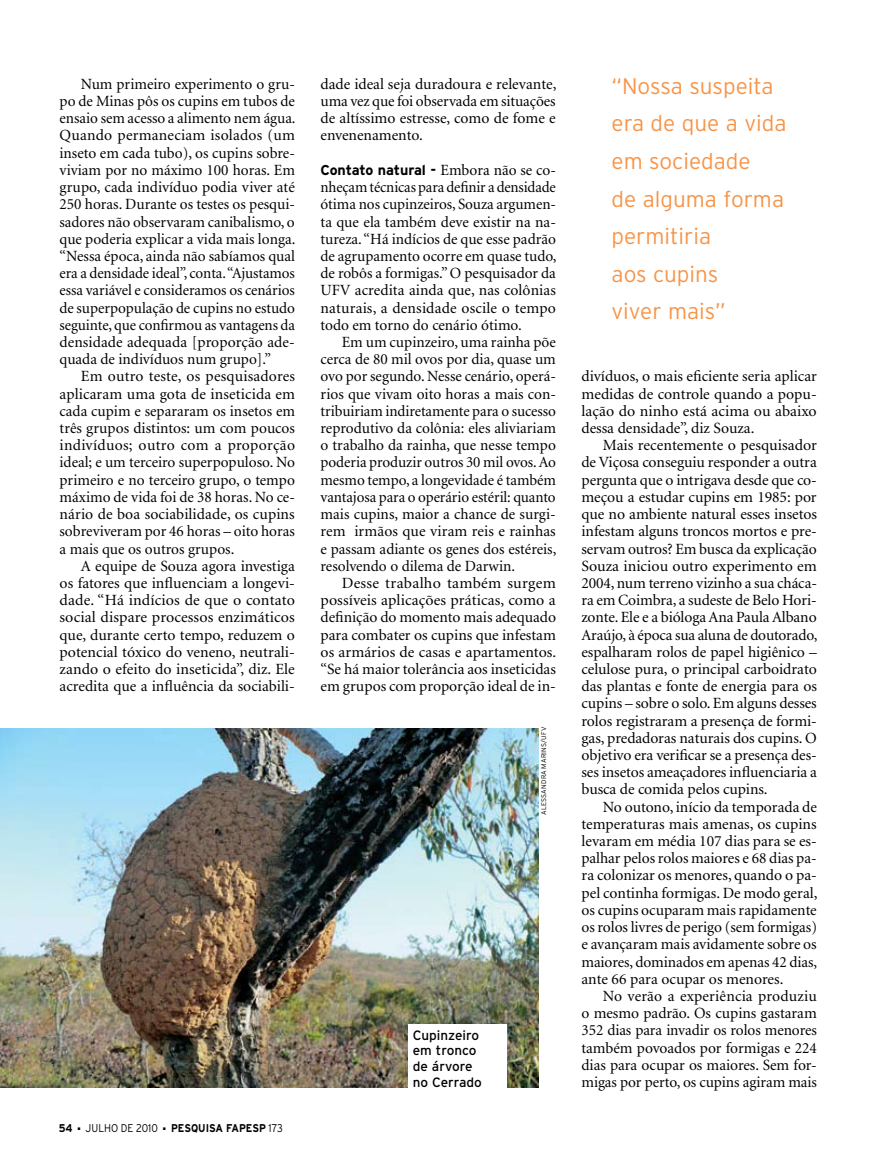
<style>
.page{position:relative;width:885px;height:1170px;background:#fff}
.page>*{position:absolute;margin:0;border:0;box-sizing:border-box;transform-origin:0 0}
.t1{font:300 22.5px/37.5px "Interstate";color:#f79448}
.t2{font:15.6px/17.2px "Minion";color:#000;text-align:justify}
.t3{font:15.6px/17.2px "Minion";color:#000;text-align:justify;scale:.96 1}
.t4{font:700 14.25px "Interstate";letter-spacing:-.01em;color:#000}
.t5{font:13.5px/15.8px "Interstate";color:#000}
.t6{font:700 11.25px "Interstate";color:#000;scale:.9 1}
.t7{font:300 11.25px "Interstate";color:#000;scale:.9 1}
.t8{font:300 6.75px "Interstate";letter-spacing:.025em;color:#000}
.s1{font-weight:300}
.s2{font-family:"Minion";font-weight:400;font-size:15.6px}
</style>
<div class="page">
<img style="left:0;top:728px;width:538px;height:358px">
<div style="left:408px;top:1024px;width:99px;height:75px;background:#fff"></div>
<p class="t2" style="left:60px;top:76px;width:237px;text-indent:21px">Num primeiro experimento o gru&shy;po de Minas pôs os cupins em tubos de ensaio sem acesso a alimento nem água.<br>Quando permaneciam isolados (um inseto em cada tubo), os cupins sobre&shy;viviam por no máximo 100 horas. Em grupo, cada indivíduo podia viver até 250 horas. Durante os testes os pesqui&shy;sadores não observaram canibalismo, o que poderia explicar a vida mais longa. “Nessa época, ainda não sabíamos qual era a densidade ideal”, conta. “Ajustamos essa variável e consideramos os cenários de superpopulação de cupins no estudo seguinte, que confirmou as vantagens da densidade adequada [proporção ade&shy;quada de indivíduos num grupo].”</p>
<p class="t2" style="left:60px;top:368px;width:237px;text-indent:21px">Em outro teste, os pesquisadores aplicaram uma gota de inseticida em cada cupim e separaram os insetos em três grupos distintos: um com poucos indivíduos; outro com a proporção ideal; e um terceiro superpopuloso. No primeiro e no terceiro grupo, o tempo máximo de vida foi de 38 horas. No ce&shy;nário de boa sociabilidade, os cupins sobreviveram por 46 horas – oito horas a mais que os outros grupos.</p>
<p class="t2" style="left:60px;top:557px;width:237px;text-indent:21px">A equipe de Souza agora investiga os fatores que influenciam a longevi&shy;dade. “Há indícios de que o contato social dispare processos enzimáticos que, durante certo tempo, reduzem o potencial tóxico do veneno, neutrali&shy;zando o efeito do inseticida”, diz. Ele acredita que a influência da sociabili-</p>
<p class="t6" style="left:59px;top:1121px;width:17px">54</p>
<p class="t7" style="left:78px;top:1121px;width:90px">■ julho DE 2010</p>
<p class="t6" style="left:163px;top:1121px;width:134px">■ PESQUISA FAPESP <span class="s1">173</span></p>
<p class="t2" style="left:320px;top:76px;width:237px">dade ideal seja duradoura e relevante, uma vez que foi observada em situações de altíssimo estresse, como de fome e envenenamento.</p>
<p class="t4" style="left:320px;top:162px;width:237px">Contato natural - <span class="s2">Embora não se co-</span></p>
<p class="t3" style="left:320px;top:179px;width:247px">nheçam técnicas para definir a densidade ótima nos cupinzeiros, Souza argumen&shy;ta que ela também deve existir na na&shy;tureza. “Há indícios de que esse padrão de agrupamento ocorre em quase tudo, de robôs a formigas.” O pesquisador da UFV acredita ainda que, nas colônias naturais, a densidade oscile o tempo todo em torno do cenário ótimo.</p>
<p class="t2" style="left:320px;top:334px;width:237px;text-indent:21px">Em um cupinzeiro, uma rainha põe cerca de 80 mil ovos por dia, quase um ovo por segundo. Nesse cenário, operá&shy;rios que vivam oito horas a mais con&shy;tribuiriam indiretamente para o sucesso reprodutivo da colônia: eles aliviariam o trabalho da rainha, que nesse tempo poderia produzir outros 30 mil ovos. Ao mesmo tempo, a longevidade é também vantajosa para o operário estéril: quanto mais cupins, maior a chance de surgi&shy;rem irmãos que viram reis e rainhas e passam adiante os genes dos estéreis, resolvendo o dilema de Darwin.</p>
<p class="t2" style="left:320px;top:575px;width:237px;text-indent:21px">Desse trabalho também surgem possíveis aplicações práticas, como a definição do momento mais adequado para combater os cupins que infestam os armários de casas e apartamentos. “Se há maior tolerância aos inseticidas em grupos com proporção ideal de in-</p>
<p class="t8" style="left:540px;top:814px;width:89px;rotate:-90deg">alessandra marins/ufv</p>
<p class="t5" style="left:413px;top:1026px;width:71px">Cupinzeiro em tronco de árvore no Cerrado</p>
<h1 class="t1" style="left:611px;top:67px;width:176px">“Nossa suspeita era de que a vida em sociedade<br>de alguma forma permitiria<br>aos cupins<br>viver mais”</h1>
<p class="t2" style="left:581px;top:368px;width:237px">divíduos, o mais eficiente seria aplicar medidas de controle quando a popu&shy;lação do ninho está acima ou abaixo dessa densidade”, diz Souza.</p>
<p class="t2" style="left:581px;top:437px;width:237px;text-indent:21px">Mais recentemente o pesquisador de Viçosa conseguiu responder a outra pergunta que o intrigava desde que co&shy;meçou a estudar cupins em 1985: por que no ambiente natural esses insetos infestam alguns troncos mortos e pre&shy;servam outros? Em busca da explicação Souza iniciou outro experimento em 2004, num terreno vizinho a sua cháca&shy;ra em Coimbra, a sudeste de Belo Hori&shy;zonte. Ele e a bióloga Ana Paula Albano Araújo, à época sua aluna de doutorado, espalharam rolos de papel higiênico – celulose pura, o principal carboidrato das plantas e fonte de energia para os cupins – sobre o solo. Em alguns desses rolos registraram a presença de formi&shy;gas, predadoras naturais dos cupins. O objetivo era verificar se a presença des&shy;ses insetos ameaçadores influenciaria a busca de comida pelos cupins.</p>
<p class="t2" style="left:581px;top:798px;width:237px;text-indent:21px">No outono, início da temporada de temperaturas mais amenas, os cupins levaram em média 107 dias para se es&shy;palhar pelos rolos maiores e 68 dias pa&shy;ra colonizar os menores, quando o pa&shy;pel continha formigas. De modo geral, os cupins ocuparam mais rapidamente os rolos livres de perigo (sem formigas) e avançaram mais avidamente sobre os maiores, dominados em apenas 42 dias, ante 66 para ocupar os menores.</p>
<p class="t2" style="left:581px;top:987px;width:237px;text-indent:21px">No verão a experiência produziu o mesmo padrão. Os cupins gastaram 352 dias para invadir os rolos menores também povoados por formigas e 224 dias para ocupar os maiores. Sem for&shy;migas por perto, os cupins agiram mais</p>
</div>
